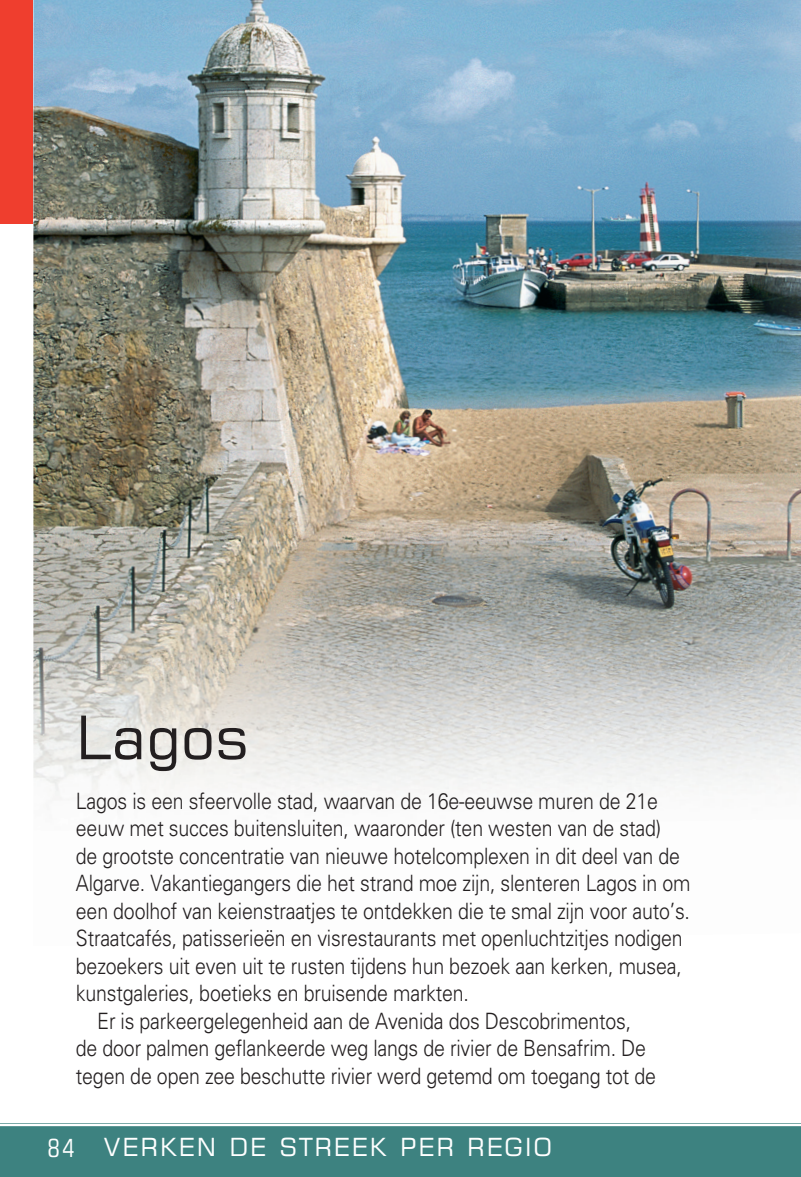
<style>
.page{position:relative;width:801px;height:1177px;background:#fff}
.page>*{position:absolute;margin:0;border:0;box-sizing:border-box;transform-origin:0 0}
.t1{font:60px "Square 721 BT";color:#231f20}
.t2{font:25px "Square 721 BT";letter-spacing:.08em;color:#fff}
.t3{font:300 22.5px "Univers LT Std";letter-spacing:-.01em;color:#231f20;scale:.87 1}
.s1{font-stretch:condensed}
</style>
<div class="page">
<hr style="left:799px;top:1123px;width:1px;height:54px;background:#3d8280">
<div style="left:0;top:1123px;width:799px;height:54px;background:#3d8280"></div>
<div style="left:0;top:0;width:33px;height:223px;background:#ef3e2e"></div>
<img style="left:33px;top:0;width:767px;height:805px">
<hr style="left:0;top:1123px;width:800px;height:3px;background:#fff">
<svg style="left:797px;top:0;width:4px;height:5px"></svg>
<h1 class="t1" style="left:76px;top:700px;width:175px">Lagos</h1>
<p class="t3" style="left:76px;top:787px;width:670px">Lagos is een sfeervolle stad, waarvan de 16e-eeuwse muren de 21e</p>
<p class="t3" style="left:76px;top:815px;width:674px">eeuw met succes buitensluiten, waaronder (ten westen van de stad)</p>
<p class="t3" style="left:76px;top:842px;width:695px">de grootste concentratie van nieuwe hotelcomplexen in dit deel van de</p>
<p class="t3" style="left:76px;top:870px;width:707px">Algarve. Vakantiegangers die het strand moe zijn, slenteren Lagos in om</p>
<p class="t3" style="left:76px;top:897px;width:707px">een doolhof van keienstraatjes te ontdekken die te smal zijn voor auto’s.</p>
<p class="t3" style="left:76px;top:925px;width:698px">Straatcafés, patisserieën en visrestaurants met openluchtzitjes nodigen</p>
<p class="t3" style="left:76px;top:952px;width:697px">bezoekers uit even uit te rusten tijdens hun bezoek aan kerken, musea,</p>
<p class="t3" style="left:76px;top:980px;width:453px">kunstgaleries, boetieks en bruisende markten.</p>
<p class="t3" style="left:97px;top:1007px;width:615px">Er is parkeergelegenheid aan de Avenida dos Descobrimentos,</p>
<p class="t3" style="left:76px;top:1035px;width:656px">de door palmen geflankeerde weg langs de rivier de Bensafrim. De</p>
<p class="t3" style="left:76px;top:1062px;width:668px">tegen de open zee beschutte rivier werd getemd om toegang tot de</p>
<p class="t2" style="left:48px;top:1131px;width:506px"><span class="s1">84</span> VERKEN DE STREEK PER REGIO</p>
</div>
